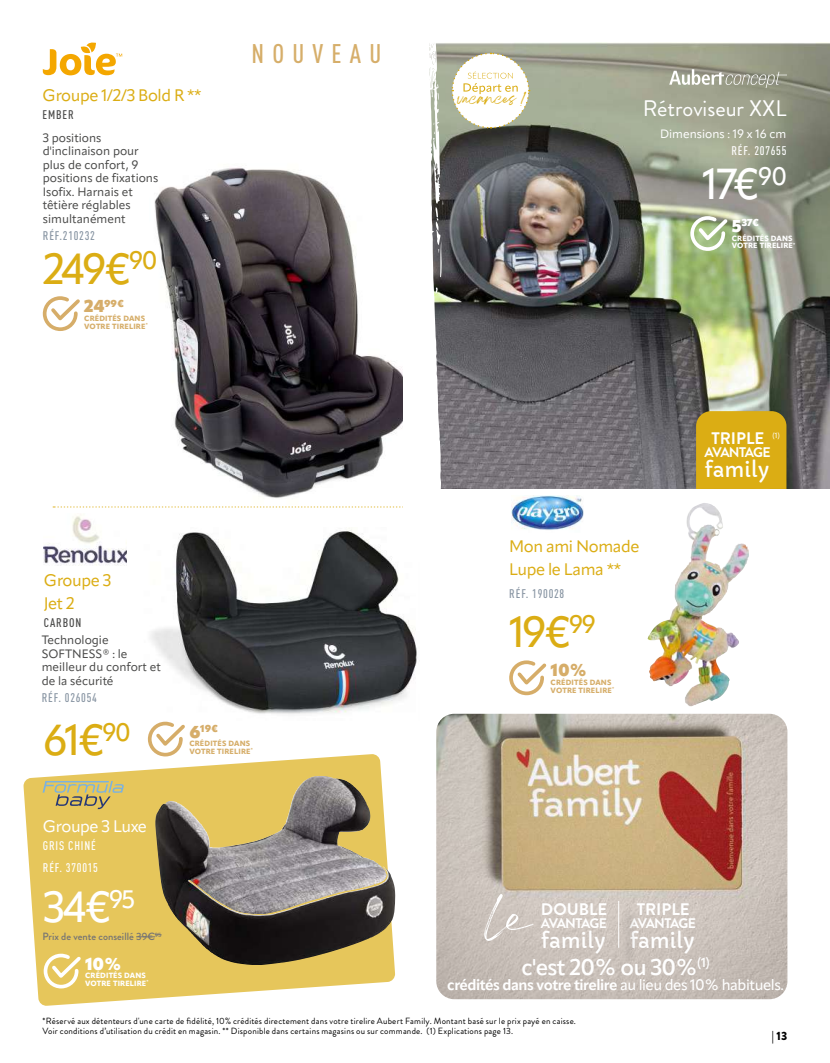
<style>
.page{position:relative;width:830px;height:1063px;background:#fff}
.page>*{position:absolute;margin:0;border:0;box-sizing:border-box;transform-origin:0 0}
.t1{font:500 42.9px "Apparat";letter-spacing:-.06em;color:#dbad14}
.t2{font:500 42.9px "Apparat";color:#fff}
.t3{font:500 condensed 26.55px "DIN Pro";letter-spacing:.31em;color:#d6ae6a}
.t4{font:600 22.5px "Apparat";letter-spacing:-.03em;color:#fff}
.t5{font:22.5px "Brandon Grotesque";color:#fff}
.t6{font:19.95px "Capriola";color:#fff}
.t7{font:900 17.1px "Apparat";color:#d6ad69}
.t8{font:900 17.1px "Apparat";color:#fff}
.t9{font:700 16.8px "Brandon Grotesque";color:#fff}
.t10{font:16.5px/22.5px "Apparat";letter-spacing:-.025em;color:#dbad14}
.t11{font:16.5px "Apparat";letter-spacing:-.025em;color:#fff}
.t12{font:700 15px "Apparat";letter-spacing:-.03em;color:#fff}
.t13{font:700 13.95px "Brandon Grotesque";letter-spacing:-.055em;color:#fff}
.t14{font:500 condensed 12.45px "DIN Pro";letter-spacing:.06em;color:#8794a2}
.t15{font:500 condensed 12.45px "DIN Pro";letter-spacing:.07em;color:#fff}
.t16{font:500 condensed 12.45px "DIN Pro";letter-spacing:.07em;color:#4a4a49}
.t17{font:12px/13.5px "Apparat";color:#4a4a49}
.t18{font:12px "Apparat";color:#fff}
.t19{font:12px "Breathing Personal Use";color:#dbad14}
.t20{font:900 12px "Brandon Grotesque";color:#000}
.t21{font:500 10.5px "Brandon Grotesque";color:#757474}
.t22{font:900 9.9px "Apparat";color:#d6ad69}
.t23{font:900 9.9px "Apparat";color:#fff}
.t24{font:9px/10.8px "Brandon Grotesque";letter-spacing:.02em;color:#000}
.t25{font:800 7.5px/7.5px "Apparat";letter-spacing:.02em;color:#d6ae6a}
.t26{font:800 7.5px/7.5px "Apparat";letter-spacing:.02em;color:#fff}
.t27{font:7.5px "Apparat";color:#fff}
.s1{font-size:17.1px}
.s2{font-weight:500}
</style>
<div class="page">
<svg style="left:23px;top:754px;width:372px;height:252px;fill:#e6c65b"></svg>
<img style="left:150px;top:561px;width:267px;height:153px">
<img style="left:647px;top:507px;width:91px;height:199px">
<img style="left:155px;top:776px;width:166px;height:168px">
<svg style="left:136px;top:935px;width:25px;height:3px"></svg>
<svg style="left:146px;top:721px;width:42px;height:37px"></svg>
<svg style="left:509px;top:660px;width:38px;height:36px"></svg>
<img style="left:44px;top:561px;width:83px;height:4px">
<img style="left:443px;top:43px;width:386px;height:446px">
<svg style="left:669px;top:69px;width:117px;height:19px;background:#aaab9d"></svg>
<svg style="left:688px;top:215px;width:42px;height:37px"></svg>
<div style="left:695px;top:411px;width:91px;height:78px;background:#dbad14"></div>
<svg style="left:42px;top:42px;width:401px;height:519px"></svg>
<svg style="left:43px;top:781px;width:81px;height:28px;background:#c3b571"></svg>
<svg style="left:42px;top:952px;width:42px;height:38px"></svg>
<img style="left:511px;top:495px;width:72px;height:35px">
<img style="left:436px;top:714px;width:351px;height:285px">
<svg style="left:484px;top:894px;width:50px;height:47px;background:#d1c9c3"></svg>
<div style="left:620px;top:905px;width:17px;height:60px;background:#000;opacity:.75"></div>
<hr style="left:618px;top:901px;width:1px;height:47px;background:#fff">
<svg style="left:450px;top:52px;width:80px;height:77px"></svg>
<h3 class="t10" style="left:43px;top:84px;width:160px">Groupe 1/2/3 Bold R **</h3>
<h3 class="t16" style="left:43px;top:106px;width:33px">EMBER</h3>
<h3 class="t17" style="left:43px;top:131px;width:117px">3 positions d'inclinaison pour plus de confort, 9 positions de fixations<br>Isofix. Harnais et têtière réglables simultanément</h3>
<h3 class="t14" style="left:43px;top:227px;width:54px">RÉF.210232</h3>
<h1 class="t1" style="left:43px;top:243px;width:116px">249€<sup>90</sup></h1>
<p class="t22" style="left:84px;top:297px;width:41px"><span class="s1">24</span>99€</p>
<p class="t25" style="left:84px;top:315px;width:65px">CRÉDITÉS DANS<br>VOTRE TIRELIRE<sup>*</sup></p>
<h2 class="t3" style="left:251px;top:34px;width:131px">NOUVEAU</h2>
<h3 class="t10" style="left:44px;top:569px;width:69px">Groupe 3<br>Jet 2</h3>
<h3 class="t16" style="left:44px;top:613px;width:39px">CARBON</h3>
<h3 class="t17" style="left:42px;top:633px;width:121px">Technologie<br>SOFTNESS® : le meilleur du confort et de la sécurité</h3>
<h3 class="t14" style="left:42px;top:688px;width:57px">RÉF. 026054</h3>
<h1 class="t1" style="left:43px;top:714px;width:89px">61€<sup>90</sup></h1>
<h3 class="t11" style="left:43px;top:816px;width:106px">Groupe 3 Luxe</h3>
<h3 class="t15" style="left:43px;top:836px;width:55px">GRIS CHINÉ</h3>
<h3 class="t15" style="left:43px;top:859px;width:57px">RÉF. 370015</h3>
<h1 class="t2" style="left:43px;top:881px;width:93px">34€<sup>95</sup></h1>
<p class="t21" style="left:43px;top:929px;width:120px">Prix de vente conseillé 39€<sup>95</sup></p>
<h3 class="t8" style="left:85px;top:953px;width:38px">10%</h3>
<p class="t26" style="left:85px;top:972px;width:65px">CRÉDITÉS DANS<br>VOTRE TIRELIRE<sup>*</sup></p>
<p class="t22" style="left:189px;top:722px;width:30px"><span class="s1">6</span>19€</p>
<p class="t25" style="left:189px;top:740px;width:65px">CRÉDITÉS DANS<br>VOTRE TIRELIRE<sup>*</sup></p>
<h3 class="t19" style="left:457px;top:95px;width:69px">VACANCES !</h3>
<h3 class="t5" style="left:642px;top:93px;width:145px">Rétroviseur XXL</h3>
<h3 class="t18" style="left:659px;top:126px;width:128px">Dimensions : 19 x 16 cm</h3>
<h3 class="t15" style="left:731px;top:142px;width:57px">RÉF. 207655</h3>
<h1 class="t2" style="left:702px;top:158px;width:86px">17€<sup>90</sup></h1>
<p class="t23" style="left:731px;top:217px;width:29px"><span class="s1">5</span>37€</p>
<p class="t26" style="left:731px;top:235px;width:65px">CRÉDITÉS DANS<br>VOTRE TIRELIRE<sup>*</sup></p>
<h3 class="t9" style="left:711px;top:426px;width:54px">TRIPLE</h3>
<h3 class="t13" style="left:704px;top:443px;width:68px">AVANTAGE</h3>
<p class="t27" style="left:772px;top:431px;width:9px">(1)</p>
<h3 class="t6" style="left:704px;top:457px;width:66px">family</h3>
<h3 class="t10" style="left:509px;top:535px;width:132px">Mon ami Nomade<br>Lupe le Lama **</h3>
<h3 class="t14" style="left:509px;top:584px;width:57px">RÉF. 190028</h3>
<h1 class="t1" style="left:509px;top:606px;width:88px">19€<sup>99</sup></h1>
<h3 class="t7" style="left:550px;top:660px;width:38px">10%</h3>
<p class="t25" style="left:550px;top:679px;width:65px">CRÉDITÉS DANS<br>VOTRE TIRELIRE<sup>*</sup></p>
<h3 class="t9" style="left:540px;top:897px;width:68px">DOUBLE</h3>
<h3 class="t13" style="left:540px;top:914px;width:68px">AVANTAGE</h3>
<h3 class="t9" style="left:636px;top:897px;width:54px">TRIPLE</h3>
<h3 class="t13" style="left:629px;top:914px;width:68px">AVANTAGE</h3>
<h3 class="t4" style="left:521px;top:953px;width:190px">c'est 20% ou 30%<sup>(1)</sup></h3>
<h3 class="t12" style="left:447px;top:975px;width:338px">crédités dans votre tirelire <span class="s2">au lieu des 10% habituels.</span></h3>
<h3 class="t6" style="left:540px;top:928px;width:66px">family</h3>
<h3 class="t6" style="left:629px;top:928px;width:66px">family</h3>
<p class="t24" style="left:43px;top:1015px;width:534px">*Réservé aux détenteurs d'une carte de fidélité, 10% crédités directement dans votre tirelire Aubert Family. Montant basé sur le prix payé en caisse.<br>Voir conditions d’utilisation du crédit en magasin. ** Disponible dans certains magasins ou sur commande. (1) Explications page 13.</p>
<h3 class="t20" style="left:771px;top:1028px;width:17px">| 13</h3>
</div>
